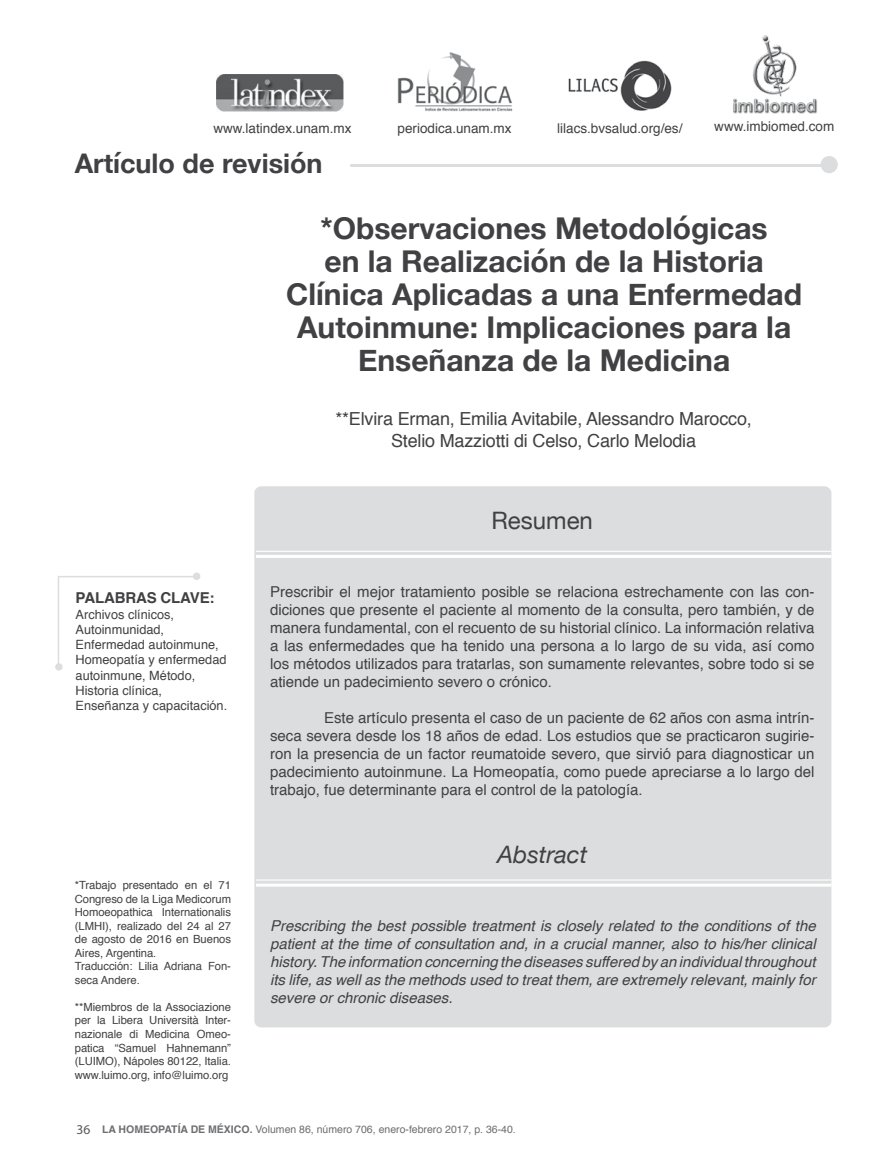
<style>
.page{position:relative;width:893px;height:1170px;background:#fff}
.page>*{position:absolute;margin:0;border:0;box-sizing:border-box;transform-origin:0 0}
.t1{font:700 30px/33px "Helvetica Neue";color:#414042;text-align:center}
.t2{font:700 27px "Helvetica Neue";color:#414042}
.t3{font:italic 24px "Helvetica Neue";color:#414042}
.t4{font:24px "Helvetica Neue";color:#414042}
.t5{font:18px/21.6px "Helvetica";letter-spacing:-.01em;color:#414042;text-align:center}
.t6{font:15px/18px "Helvetica";color:#414042;text-align:justify}
.t7{font:italic 15px/18px "Helvetica";color:#414042;text-align:justify}
.t8{font:700 15px "Helvetica";letter-spacing:-.01em;color:#414042}
.t9{font:13.5px "Helvetica";color:#414042}
.t10{font:12.75px/15.3px "Helvetica";color:#414042}
.t11{font:11.25px/13.5px "Helvetica";letter-spacing:-.005em;color:#414042}
.t12{font:10.5px "Helvetica";color:#6d6e71}
.s1{font-family:"Myriad Pro";font-size:13.5px;color:#58595b}
.s2{font-weight:700}
</style>
<div class="page">
<div style="left:254px;top:486px;width:577px;height:541px;background:#dcddde;border-radius:7px"></div>
<hr style="left:256px;top:555px;width:575px;height:3px;background:#fff">
<hr style="left:256px;top:550px;width:575px;height:2px;background:#fff">
<hr style="left:330px;top:165px;width:492px;height:2px;background:#dcddde">
<div style="left:821px;top:156px;width:17px;height:17px;background:#dcddde;border-radius:50%"></div>
<div style="left:323px;top:154px;width:27px;height:21px;background:#fff"></div>
<img style="left:216px;top:74px;width:128px;height:37px">
<img style="left:397px;top:52px;width:116px;height:60px">
<img style="left:568px;top:60px;width:104px;height:51px">
<img style="left:733px;top:35px;width:84px;height:79px">
<div style="left:193px;top:572px;width:7px;height:8px;background:#dcddde;border-radius:50%"></div>
<svg style="left:57px;top:576px;width:137px;height:87px"></svg>
<div style="left:55px;top:663px;width:8px;height:7px;background:#dcddde;border-radius:50%"></div>
<hr style="left:256px;top:883px;width:575px;height:3px;background:#fff">
<hr style="left:256px;top:879px;width:575px;height:1px;background:#fff">
<p class="t9" style="left:213px;top:118px;width:140px">www.latindex.unam.mx</p>
<p class="t9" style="left:398px;top:118px;width:116px">periodica.unam.mx</p>
<p class="t9" style="left:557px;top:118px;width:127px">lilacs.bvsalud.org/es/</p>
<h2 class="t2" style="left:75px;top:142px;width:249px">Artículo de revisión</h2>
<p class="t9" style="left:714px;top:116px;width:122px">www.imbiomed.com</p>
<h1 class="t1" style="left:286px;top:213px;width:517px">*Observaciones Metodológicas<br>en la Realización de la Historia<br>Clínica Aplicadas a una Enfermedad<br>Autoinmune: Implicaciones para la<br>Enseñanza de la Medicina</h1>
<p class="t5" style="left:335px;top:408px;width:418px">**Elvira Erman, Emilia Avitabile, Alessandro Marocco,<br>Stelio Mazziotti di Celso, Carlo Melodia</p>
<p class="t8" style="left:76px;top:585px;width:141px">PALABRAS CLAVE:</p>
<p class="t10" style="left:76px;top:606px;width:153px">Archivos clínicos,<br>Autoinmunidad,<br>Enfermedad autoinmune,<br>Homeopatía y enfermedad autoinmune, Método,<br>Historia clínica,<br>Enseñanza y capacitación.</p>
<p class="t11" style="left:75px;top:879px;width:158px">*Trabajo presentado en el 71<br>Congreso de la Liga Medicorum<br>Homoeopathica Internationalis (LMHI), realizado del 24 al 27 de agosto de 2016 en Buenos<br>Aires, Argentina.<br>Traducción: Lilia Adriana Fon&shy;seca Andere.</p>
<p class="t11" style="left:75px;top:1000px;width:158px;text-align:justify">**Miembros de la Associazione per la Libera Università Inter&shy;nazionale di Medicina Omeo&shy;patica “Samuel Hahnemann” (LUIMO), Nápoles 80122, Italia. www.luimo.org, info@luimo.org</p>
<h3 class="t4" style="left:491px;top:502px;width:103px">Resumen</h3>
<p class="t6" style="left:270px;top:583px;width:546px">Prescribir el mejor tratamiento posible se relaciona estrechamente con las con&shy;diciones que presente el paciente al momento de la consulta, pero también, y de manera fundamental, con el recuento de su historial clínico. La información relativa a las enfermedades que ha tenido una persona a lo largo de su vida, así como los métodos utilizados para tratarlas, son sumamente relevantes, sobre todo si se atiende un padecimiento severo o crónico.</p>
<p class="t6" style="left:270px;top:709px;width:546px;text-indent:54px">Este artículo presenta el caso de un paciente de 62 años con asma intrín&shy;seca severa desde los 18 años de edad. Los estudios que se practicaron sugirie&shy;ron la presencia de un factor reumatoide severo, que sirvió para diagnosticar un padecimiento autoinmune. La Homeopatía, como puede apreciarse a lo largo del trabajo, fue determinante para el control de la patología.</p>
<h3 class="t3" style="left:497px;top:837px;width:92px">Abstract</h3>
<p class="t7" style="left:270px;top:916px;width:547px">Prescribing the best possible treatment is closely related to the conditions of the patient at the time of consultation and, in a crucial manner, also to his/her clinical history. The information concerning the diseases suffered by an individual throughout its life, as well as the methods used to treat them, are extremely relevant, mainly for severe or chronic diseases.</p>
<p class="t12" style="left:76px;top:1120px;width:441px"><span class="s1">36</span> <span class="s2">LA HOMEOPATÍA DE MÉXICO.</span> Volumen 86, número 706, enero-febrero 2017, p. 36-40.</p>
</div>
